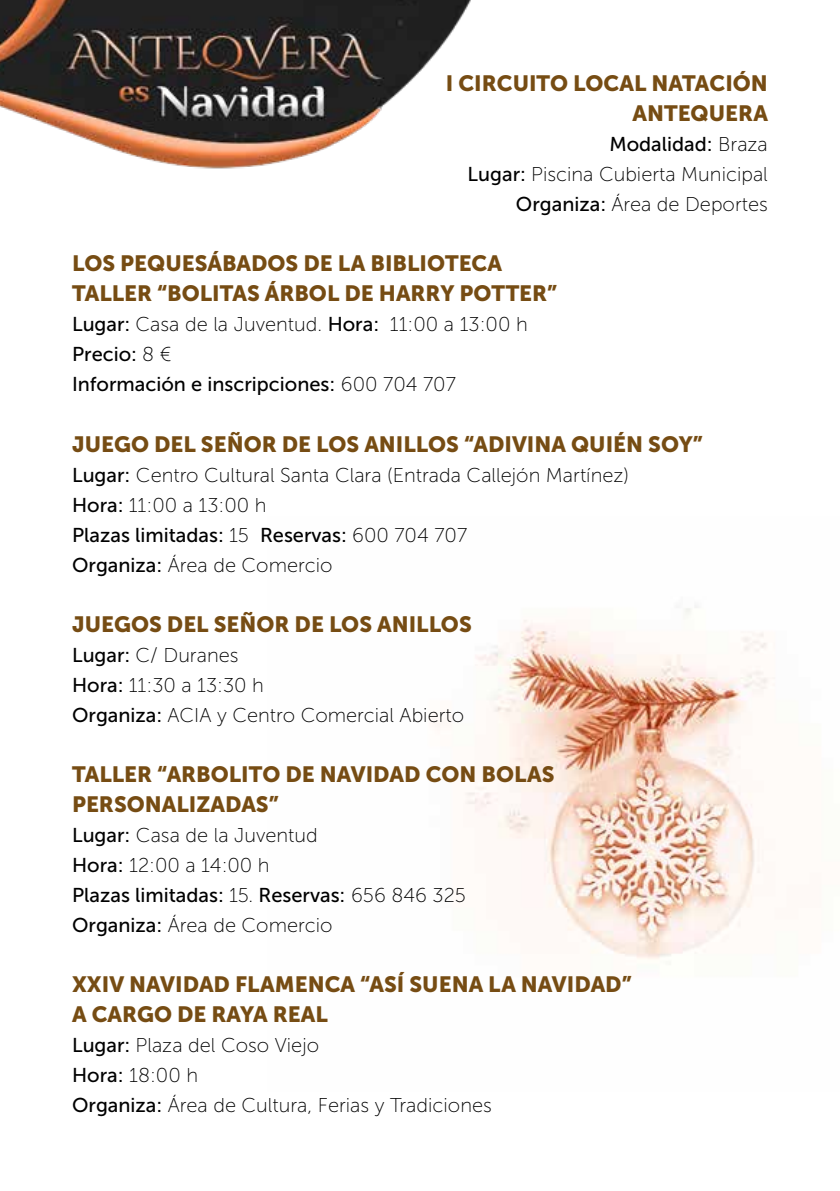
<style>
.page{position:relative;width:840px;height:1191px;background:#fff}
.page>*{position:absolute;margin:0;border:0;box-sizing:border-box;transform-origin:0 0}
.t1{font:22px/30px "Museo Sans 900";color:#764c13}
.t2{font:20px/30px "Museo Sans 100";color:#000}
.t3{font:20px/30px "Museo Sans 500";color:#000}
.s1{font-family:"Museo Sans 100"}
.s2{font-family:"Museo Sans 500"}
</style>
<div class="page">
<img style="left:0;top:0;width:471px;height:169px">
<img style="left:432px;top:605px;width:343px;height:360px">
<p class="t1" style="left:445px;top:69px;width:323px;text-align:right">I CIRCUITO LOCAL NATACIÓN<br>ANTEQUERA</p>
<p class="t3" style="left:609px;top:130px;width:160px">Modalidad: <span class="s1">Braza</span></p>
<p class="t2" style="left:467px;top:160px;width:301px;text-align:right"><span class="s2">Lugar:</span> Piscina Cubierta Municipal<br><span class="s2">Organiza:</span> Área de Deportes</p>
<p class="t1" style="left:72px;top:249px;width:486px">LOS PEQUESÁBADOS DE LA BIBLIOTECA<br>TALLER “BOLITAS ÁRBOL DE HARRY POTTER”</p>
<p class="t2" style="left:72px;top:310px;width:457px"><span class="s2">Lugar:</span> Casa de la Juventud. <span class="s2">Hora:</span> 11:00 a 13:00 h</p>
<p class="t3" style="left:72px;top:340px;width:385px">Precio: <span class="s1">8 €<br></span>Información e inscripciones: <span class="s1">600 704 707</span></p>
<p class="t1" style="left:72px;top:429px;width:631px">JUEGO DEL SEÑOR DE LOS ANILLOS “ADIVINA QUIÉN SOY”</p>
<p class="t2" style="left:72px;top:460px;width:558px"><span class="s2">Lugar:</span> Centro Cultural Santa Clara (Entrada Callejón Martínez)<br><span class="s2">Hora:</span> 11:00 a 13:00 h</p>
<p class="t3" style="left:72px;top:520px;width:396px">Plazas limitadas: <span class="s1">15</span> Reservas: <span class="s1">600 704 707</span></p>
<p class="t2" style="left:72px;top:550px;width:262px"><span class="s2">Organiza:</span> Área de Comercio</p>
<p class="t1" style="left:72px;top:609px;width:401px">JUEGOS DEL SEÑOR DE LOS ANILLOS</p>
<p class="t2" style="left:72px;top:640px;width:393px"><span class="s2">Lugar:</span> C/ Duranes<br><span class="s2">Hora:</span> 11:30 a 13:30 h<br><span class="s2">Organiza:</span> ACIA y Centro Comercial Abierto</p>
<p class="t1" style="left:72px;top:759px;width:483px">TALLER “ARBOLITO DE NAVIDAD CON BOLAS<br>PERSONALIZADAS”</p>
<p class="t2" style="left:72px;top:820px;width:247px"><span class="s2">Lugar:</span> Casa de la Juventud<br><span class="s2">Hora:</span> 12:00 a 14:00 h</p>
<p class="t3" style="left:72px;top:880px;width:395px">Plazas limitadas: <span class="s1">15.</span> Reservas: <span class="s1">656 846 325</span></p>
<p class="t2" style="left:72px;top:910px;width:262px"><span class="s2">Organiza:</span> Área de Comercio</p>
<p class="t1" style="left:72px;top:969px;width:560px">XXIV NAVIDAD FLAMENCA “ASÍ SUENA LA NAVIDAD”<br>A CARGO DE RAYA REAL</p>
<p class="t2" style="left:72px;top:1030px;width:421px"><span class="s2">Lugar:</span> Plaza del Coso Viejo<br><span class="s2">Hora:</span> 18:00 h<br><span class="s2">Organiza:</span> Área de Cultura, Ferias y Tradiciones</p>
</div>
